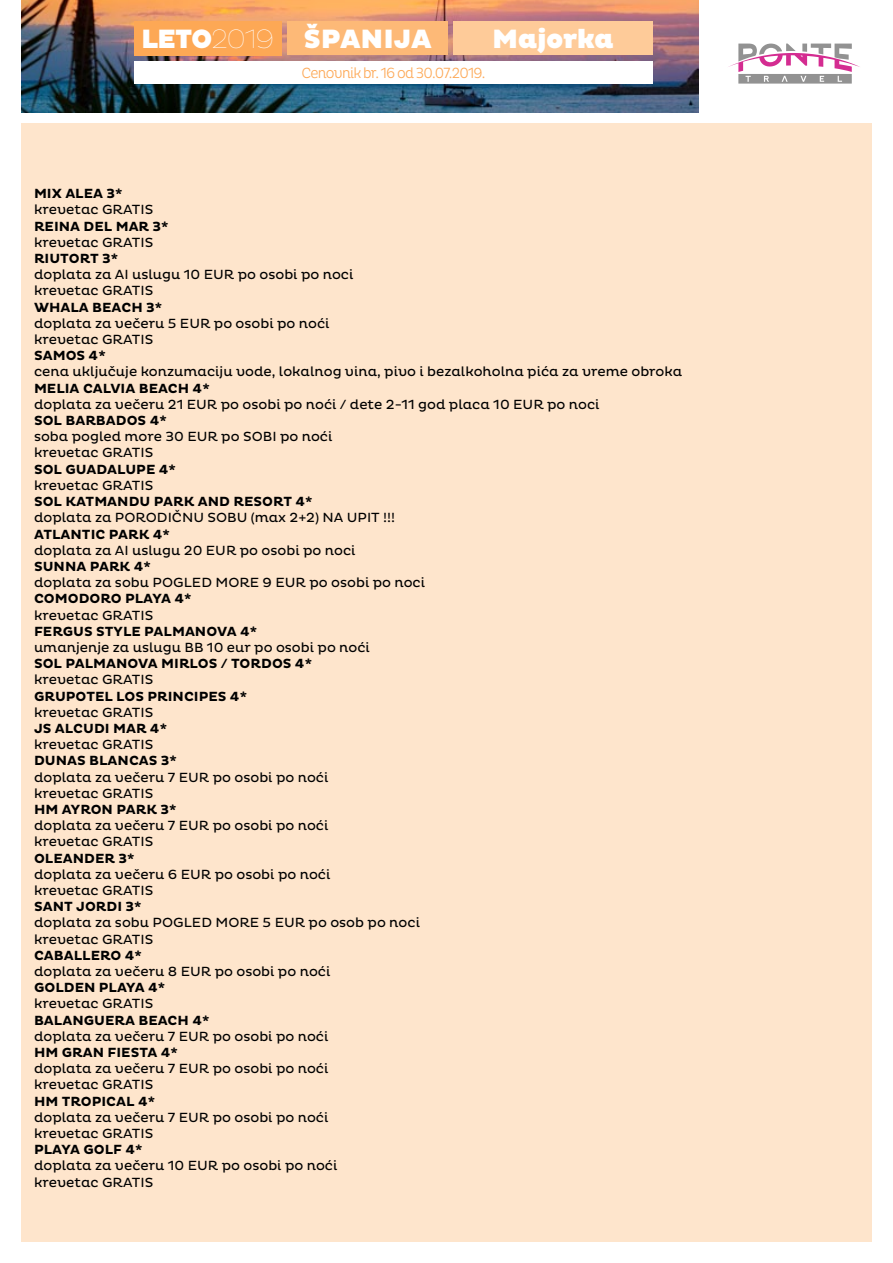
<style>
.page{position:relative;width:893px;height:1263px;background:#fff}
.page>*{position:absolute;margin:0;border:0;box-sizing:border-box;transform-origin:0 0}
.t1{font:900 27px "Pluto";letter-spacing:-.025em;color:#fff}
.t2{font:300 15px "Pluto Cond";letter-spacing:-.05em;color:#fda855}
.t3{font:13.5px/16.2px "Pluto";color:#000}
.t4{font:700 13.5px "Pluto";color:#000}
.s1{font-weight:100}
</style>
<div class="page">
<img style="left:21px;top:0;width:678px;height:113px">
<svg style="left:728px;top:44px;width:132px;height:40px"></svg>
<div style="left:287px;top:21px;width:161px;height:34px;background:#fdb977"></div>
<div style="left:453px;top:21px;width:200px;height:34px;background:#fecb99"></div>
<div style="left:134px;top:21px;width:148px;height:34px;background:#fda855"></div>
<div style="left:134px;top:61px;width:519px;height:23px;background:#fff"></div>
<div style="left:21px;top:123px;width:851px;height:1119px;background:#fee5cc"></div>
<h1 class="t1" style="left:141px;top:24px;width:292px">LETO<span class="s1">2019</span> ŠPANIJA</h1>
<h1 class="t1" style="left:492px;top:24px;width:124px">Majorka</h1>
<p class="t2" style="left:301px;top:64px;width:186px">Cenovnik br. 16 od 30.07.2019.</p>
<p class="t4" style="left:34px;top:186px;width:90px">MIX ALEA 3*</p>
<p class="t3" style="left:34px;top:202px;width:121px">krevetac GRATIS</p>
<p class="t4" style="left:34px;top:218px;width:30px">REINA</p>
<p class="t4" style="left:84px;top:218px;width:87px">DEL MAR 3*</p>
<p class="t3" style="left:34px;top:234px;width:121px">krevetac GRATIS</p>
<p class="t4" style="left:34px;top:251px;width:9px">RIU</p>
<p class="t4" style="left:60px;top:251px;width:59px">TORT 3*</p>
<p class="t3" style="left:34px;top:267px;width:321px">doplata za AI uslugu 10 EUR po osobi po noci krevetac GRATIS</p>
<p class="t4" style="left:34px;top:299px;width:130px">WHALA BEACH 3*</p>
<p class="t3" style="left:34px;top:315px;width:297px">doplata za večeru 5 EUR po osobi po noći krevetac GRATIS</p>
<p class="t4" style="left:34px;top:348px;width:73px">SAMOS 4*</p>
<p class="t3" style="left:34px;top:364px;width:650px">cena uključuje konzumaciju vode, lokalnog vina, pivo i bezalkoholna pića za vreme obroka</p>
<p class="t4" style="left:34px;top:380px;width:177px">MELIA CALVIA BEACH 4*</p>
<p class="t3" style="left:34px;top:396px;width:567px">doplata za večeru 21 EUR po osobi po noći / dete 2-11 god placa 10 EUR po noci</p>
<p class="t4" style="left:34px;top:413px;width:43px">SOL BARBA</p>
<p class="t4" style="left:116px;top:413px;width:53px">DOS 4*</p>
<p class="t3" style="left:34px;top:429px;width:300px">soba pogled more 30 EUR po SOBI po noći krevetac GRATIS</p>
<p class="t4" style="left:34px;top:461px;width:43px">SOL GUA</p>
<p class="t4" style="left:96px;top:461px;width:81px">DALUPE 4*</p>
<p class="t3" style="left:34px;top:477px;width:121px">krevetac GRATIS</p>
<p class="t4" style="left:34px;top:494px;width:131px">SOL KATMAN DU PAR</p>
<p class="t4" style="left:184px;top:494px;width:130px">K AN D RESORT 4*</p>
<p class="t3" style="left:34px;top:510px;width:363px">doplata za PORODIČNU SOBU (max 2+2) NA UPIT !!!</p>
<p class="t4" style="left:34px;top:526px;width:86px">ATLANTIC PAR</p>
<p class="t4" style="left:139px;top:526px;width:33px">K 4*</p>
<p class="t3" style="left:34px;top:542px;width:323px">doplata za AI uslugu 20 EUR po osobi po noci</p>
<p class="t4" style="left:34px;top:559px;width:12px">SUNNA</p>
<p class="t4" style="left:90px;top:559px;width:11px">PAR</p>
<p class="t4" style="left:120px;top:559px;width:33px">K 4*</p>
<p class="t3" style="left:34px;top:575px;width:393px">doplata za sobu POGLED MORE 9 EUR po osobi po noci</p>
<p class="t4" style="left:34px;top:591px;width:159px">COMODORO PLAYA 4*</p>
<p class="t3" style="left:34px;top:607px;width:121px">krevetac GRATIS</p>
<p class="t4" style="left:34px;top:623px;width:29px">FERGUS</p>
<p class="t4" style="left:96px;top:623px;width:163px">STYLE PALMAN OVA 4*</p>
<p class="t3" style="left:34px;top:639px;width:337px">umanjenje za uslugu BB 10 eur po osobi po noći</p>
<p class="t4" style="left:34px;top:656px;width:280px">SOL PALMAN OVA MIRLOS / TORDOS 4*</p>
<p class="t3" style="left:34px;top:672px;width:121px">krevetac GRATIS</p>
<p class="t4" style="left:34px;top:688px;width:12px">GRUP</p>
<p class="t4" style="left:76px;top:688px;width:82px">OTEL LOS PRIN</p>
<p class="t4" style="left:184px;top:688px;width:65px">CIPES 4*</p>
<p class="t3" style="left:34px;top:704px;width:121px">krevetac GRATIS</p>
<p class="t4" style="left:34px;top:721px;width:135px">JS ALCU DI MAR 4*</p>
<p class="t3" style="left:34px;top:737px;width:121px">krevetac GRATIS</p>
<p class="t4" style="left:34px;top:753px;width:22px">DUNAS</p>
<p class="t4" style="left:89px;top:753px;width:89px">BLAN CAS 3*</p>
<p class="t3" style="left:34px;top:769px;width:296px">doplata za večeru 7 EUR po osobi po noći krevetac GRATIS</p>
<p class="t4" style="left:34px;top:802px;width:93px">HM AYRON PAR</p>
<p class="t4" style="left:146px;top:802px;width:32px">K 3*</p>
<p class="t3" style="left:34px;top:818px;width:296px">doplata za večeru 7 EUR po osobi po noći krevetac GRATIS</p>
<p class="t4" style="left:34px;top:850px;width:102px">OLEAN DER 3*</p>
<p class="t3" style="left:34px;top:866px;width:298px">doplata za večeru 6 EUR po osobi po noći krevetac GRATIS</p>
<p class="t4" style="left:34px;top:899px;width:11px">SAN</p>
<p class="t4" style="left:64px;top:899px;width:79px">T JORDI 3*</p>
<p class="t3" style="left:34px;top:915px;width:387px">doplata za sobu POGLED MORE 5 EUR po osob po noci krevetac GRATIS</p>
<p class="t4" style="left:34px;top:947px;width:21px">CABA</p>
<p class="t4" style="left:74px;top:947px;width:70px">LLERO 4*</p>
<p class="t3" style="left:34px;top:963px;width:298px">doplata za večeru 8 EUR po osobi po noći</p>
<p class="t4" style="left:34px;top:980px;width:133px">GOLDEN PLAYA 4*</p>
<p class="t3" style="left:34px;top:996px;width:121px">krevetac GRATIS</p>
<p class="t4" style="left:34px;top:1012px;width:40px">BA LANGU</p>
<p class="t4" style="left:105px;top:1012px;width:106px">ERA BEACH 4*</p>
<p class="t3" style="left:34px;top:1028px;width:296px">doplata za večeru 7 EUR po osobi po noći</p>
<p class="t4" style="left:34px;top:1045px;width:39px">HM GRAN</p>
<p class="t4" style="left:108px;top:1045px;width:72px">FI ESTA 4*</p>
<p class="t3" style="left:34px;top:1061px;width:296px">doplata za večeru 7 EUR po osobi po noći krevetac GRATIS</p>
<p class="t4" style="left:34px;top:1093px;width:123px">HM TROPI CAL 4*</p>
<p class="t3" style="left:34px;top:1109px;width:296px">doplata za večeru 7 EUR po osobi po noći krevetac GRATIS</p>
<p class="t4" style="left:34px;top:1142px;width:110px">PLAYA GOLF 4*</p>
<p class="t3" style="left:34px;top:1158px;width:305px">doplata za večeru 10 EUR po osobi po noći krevetac GRATIS</p>
</div>
